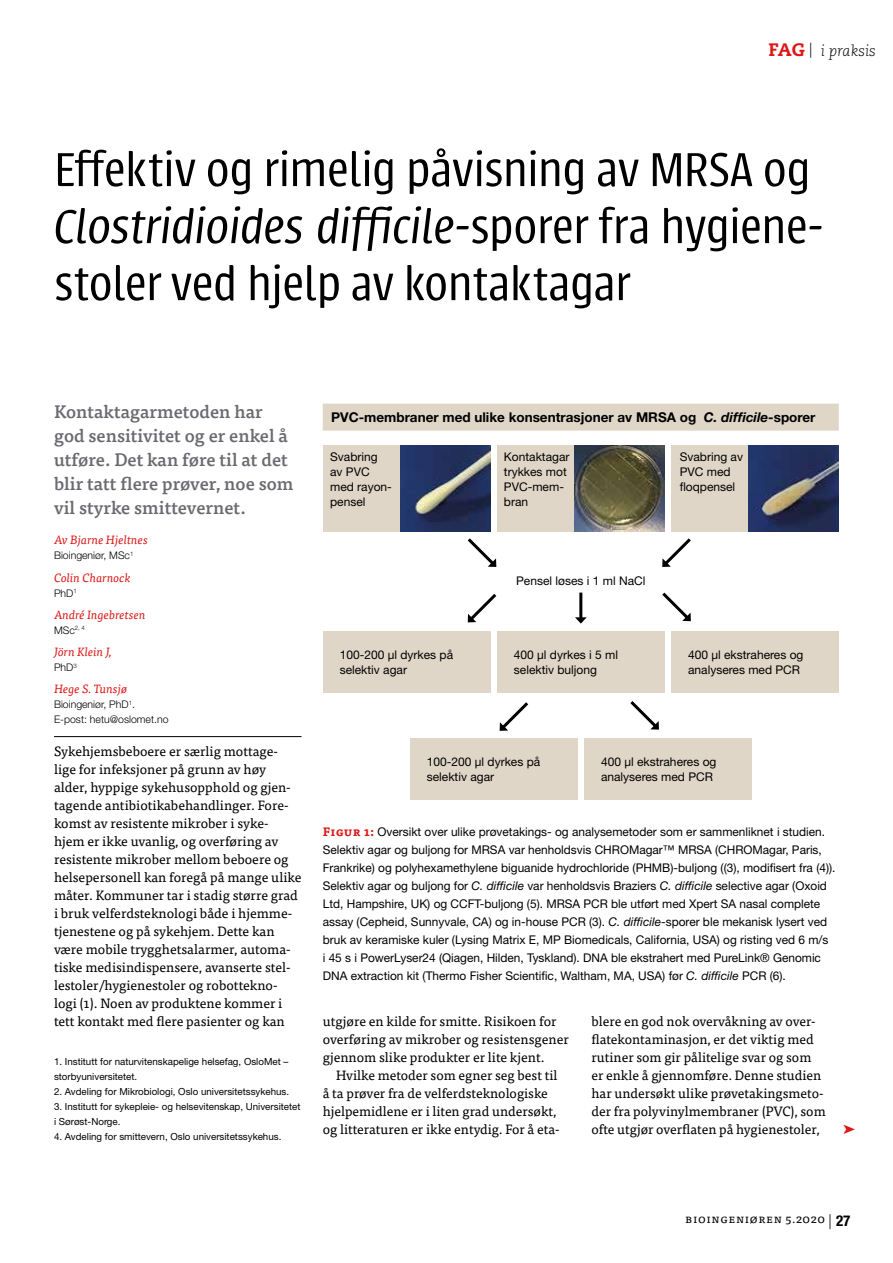
<style>
.page{position:relative;width:893px;height:1263px;background:#fff}
.page>*{position:absolute;margin:0;border:0;box-sizing:border-box;transform-origin:0 0}
.t1{font:300 52.5px/57px "Urbana";letter-spacing:-.015em;color:#000}
.t2{font:500 18px/24px "Tisa Pro";color:#6b6a71}
.t3{font:italic 300 15px "Caecilia LT Std";color:#000}
.t4{font:13.5px/18px "Tisa Pro";color:#000}
.t5{font:700 13.5px "Helvetica Neue LT Pro";color:#000}
.t6{font:12px/15px "Helvetica Neue LT Pro";color:#000}
.t7{font:italic 12px "Tisa Pro";color:#dc1715}
.t8{font:12px "Tisa Pro";letter-spacing:.05em;color:#000}
.t9{font:300 10.5px/15px "Helvetica Neue LT Pro";color:#000}
.t10{font:9.75px/15px "Helvetica Neue LT Pro";color:#000}
.s1{font-weight:800;font-style:normal;font-size:18px;color:#dc1715}
.s2{font-style:italic}
.s3{font-family:"Tisa Pro";font-weight:700;color:#dc1715}
.s4{font-family:"Helvetica Neue LT Pro";font-weight:300;font-size:15px}
.s5{font-family:"Helvetica Neue LT Pro";font-weight:700;font-stretch:condensed;font-size:15px}
</style>
<div class="page">
<hr style="left:54px;top:736px;width:247px;height:1px;background:#000">
<div style="left:323px;top:404px;width:516px;height:27px;background:#e0d6c7"></div>
<div style="left:323px;top:631px;width:168px;height:62px;background:#e0d6c7"></div>
<div style="left:410px;top:738px;width:168px;height:62px;background:#e0d6c7"></div>
<div style="left:584px;top:738px;width:168px;height:62px;background:#e0d6c7"></div>
<div style="left:497px;top:631px;width:168px;height:62px;background:#e0d6c7"></div>
<div style="left:671px;top:631px;width:168px;height:62px;background:#e0d6c7"></div>
<div style="left:323px;top:445px;width:168px;height:86px;background:#e0d6c7"></div>
<div style="left:497px;top:445px;width:168px;height:86px;background:#e0d6c7"></div>
<div style="left:671px;top:445px;width:168px;height:86px;background:#e0d6c7"></div>
<img style="left:575px;top:445px;width:90px;height:86px">
<img style="left:400px;top:445px;width:91px;height:86px">
<img style="left:749px;top:445px;width:90px;height:86px">
<hr style="left:579px;top:593px;width:3px;height:25px;background:#000">
<svg style="left:575px;top:617px;width:12px;height:7px"></svg>
<svg style="left:467px;top:538px;width:30px;height:29px"></svg>
<svg style="left:662px;top:538px;width:29px;height:29px"></svg>
<svg style="left:467px;top:594px;width:30px;height:29px"></svg>
<svg style="left:662px;top:592px;width:29px;height:29px"></svg>
<svg style="left:499px;top:702px;width:30px;height:29px"></svg>
<svg style="left:630px;top:701px;width:29px;height:29px"></svg>
<p class="t3" style="left:768px;top:43px;width:109px"><span class="s1">FAG</span> | i praksis</p>
<h1 class="t1" style="left:54px;top:142px;width:771px">Effektiv og rimelig påvisning av MRSA og<br><span class="s2">Clostridioides difficile</span>-sporer fra hygiene&shy;stoler ved hjelp av kontaktagar</h1>
<h2 class="t2" style="left:54px;top:398px;width:241px">Kontaktagarmetoden har god sensitivitet og er enkel å utføre. Det kan føre til at det blir tatt flere prøver, noe som vil styrke smittevernet.</h2>
<p class="t7" style="left:54px;top:531px;width:95px">Av Bjarne Hjeltnes</p>
<p class="t9" style="left:54px;top:548px;width:81px">Bioingeniør, MSc<sup>1</sup></p>
<p class="t7" style="left:54px;top:569px;width:78px">Colin Charnock</p>
<p class="t9" style="left:54px;top:585px;width:24px">PhD<sup>1</sup></p>
<p class="t7" style="left:54px;top:606px;width:93px">André Ingebretsen</p>
<p class="t9" style="left:54px;top:622px;width:32px">MSc<sup>2,</sup> <sup>4</sup></p>
<p class="t7" style="left:54px;top:643px;width:59px">Jörn Klein J,</p>
<p class="t9" style="left:54px;top:660px;width:24px">PhD<sup>3</sup></p>
<p class="t7" style="left:54px;top:680px;width:75px">Hege S. Tunsjø</p>
<p class="t9" style="left:54px;top:697px;width:116px">Bioingeniør, PhD<sup>1</sup>.<br>E-post: hetu@oslomet.no</p>
<p class="t4" style="left:54px;top:741px;width:249px">Sykehjemsbeboere er særlig mottage&shy;lige for infeksjoner på grunn av høy alder, hyppige sykehusopphold og gjen&shy;tagende antibiotikabehandlinger. Fore&shy;komst av resistente mikrober i syke&shy;hjem er ikke uvanlig, og overføring av resistente mikrober mellom beboere og helsepersonell kan foregå på mange ulike måter. Kommuner tar i stadig større grad i bruk velferdsteknologi både i hjemme&shy;tjenestene og på sykehjem. Dette kan være mobile trygghetsalarmer, automa&shy;tiske medisindispensere, avanserte stel&shy;lestoler/hygienestoler og robottekno&shy;logi (1). Noen av produktene kommer i tett kontakt med flere pasienter og kan</p>
<p class="t10" style="left:54px;top:1053px;width:236px">1. Institutt for naturvitenskapelige helsefag, OsloMet – storbyuniversitetet.</p>
<p class="t10" style="left:54px;top:1083px;width:237px">2. Avdeling for Mikrobiologi, Oslo universitetssykehus.</p>
<p class="t10" style="left:54px;top:1098px;width:248px">3. Institutt for sykepleie- og helsevitenskap, Universitetet i Sørøst-Norge.</p>
<p class="t10" style="left:54px;top:1128px;width:229px">4. Avdeling for smittevern, Oslo universitetssykehus.</p>
<p class="t5" style="left:331px;top:409px;width:486px">PVC-membraner med ulike konsentrasjoner av MRSA og <span class="s2">C. difficile</span>-sporer</p>
<p class="t6" style="left:330px;top:448px;width:62px">Svabring av PVC med rayon&shy;pensel</p>
<p class="t6" style="left:680px;top:448px;width:65px">Svabring av<br>PVC med floqpensel</p>
<p class="t6" style="left:504px;top:448px;width:67px">Kontaktagar trykkes mot<br>PVC-mem&shy;bran</p>
<p class="t6" style="left:340px;top:647px;width:115px">100-200 µl dyrkes på selektiv agar</p>
<p class="t6" style="left:516px;top:573px;width:131px">Pensel løses i 1 ml NaCl</p>
<p class="t6" style="left:514px;top:647px;width:106px">400 µl dyrkes i 5 ml selektiv buljong</p>
<p class="t6" style="left:688px;top:647px;width:117px">400 µl ekstraheres og analyseres med PCR</p>
<p class="t6" style="left:427px;top:754px;width:115px">100-200 µl dyrkes på selektiv agar</p>
<p class="t6" style="left:601px;top:754px;width:117px">400 µl ekstraheres og analyseres med PCR</p>
<p class="t6" style="left:323px;top:823px;width:514px;line-height:18px"><span class="s3">Figur 1:</span> Oversikt over ulike prøvetakings- og analysemetoder som er sammenliknet i studien.<br>Selektiv agar og buljong for MRSA var henholdsvis CHROMagar™ MRSA (CHROMagar, Paris, Frankrike) og polyhexamethylene biguanide hydrochloride (PHMB)-buljong ((3), modifisert fra (4)).<br>Selektiv agar og buljong for <span class="s2">C. difficile</span> var henholdsvis Braziers <span class="s2">C. difficile</span> selective agar (Oxoid Ltd, Hampshire, UK) og CCFT-buljong (5). MRSA PCR ble utført med Xpert SA nasal complete assay (Cepheid, Sunnyvale, CA) og in-house PCR (3). <span class="s2">C. difficile</span>-sporer ble mekanisk lysert ved bruk av keramiske kuler (Lysing Matrix E, MP Biomedicals, California, USA) og risting ved 6 m/s<br>i 45 s i PowerLyser24 (Qiagen, Hilden, Tyskland). DNA ble ekstrahert med PureLink® Genomic DNA extraction kit (Thermo Fisher Scientific, Waltham, MA, USA) før <span class="s2">C. difficile</span> PCR (6).</p>
<p class="t4" style="left:323px;top:1011px;width:248px">utgjøre en kilde for smitte. Risikoen for overføring av mikrober og resistensgener gjennom slike produkter er lite kjent.</p>
<p class="t4" style="left:323px;top:1065px;width:238px;text-indent:13px">Hvilke metoder som egner seg best til å ta prøver fra de velferdsteknologiske hjelpemidlene er i liten grad undersøkt, og litteraturen er ikke entydig. For å eta-</p>
<p class="t4" style="left:591px;top:1011px;width:236px">blere en god nok overvåkning av over&shy;flatekontaminasjon, er det viktig med rutiner som gir pålitelige svar og som er enkle å gjennomføre. Denne studien har undersøkt ulike prøvetakingsmeto&shy;der fra polyvinylmembraner (PVC), som ofte utgjør overflaten på hygienestoler,</p>
<p class="t8" style="left:685px;top:1209px;width:167px">Bioingeniøren 5.2020 <span class="s4">|</span> <span class="s5">27</span></p>
</div>
